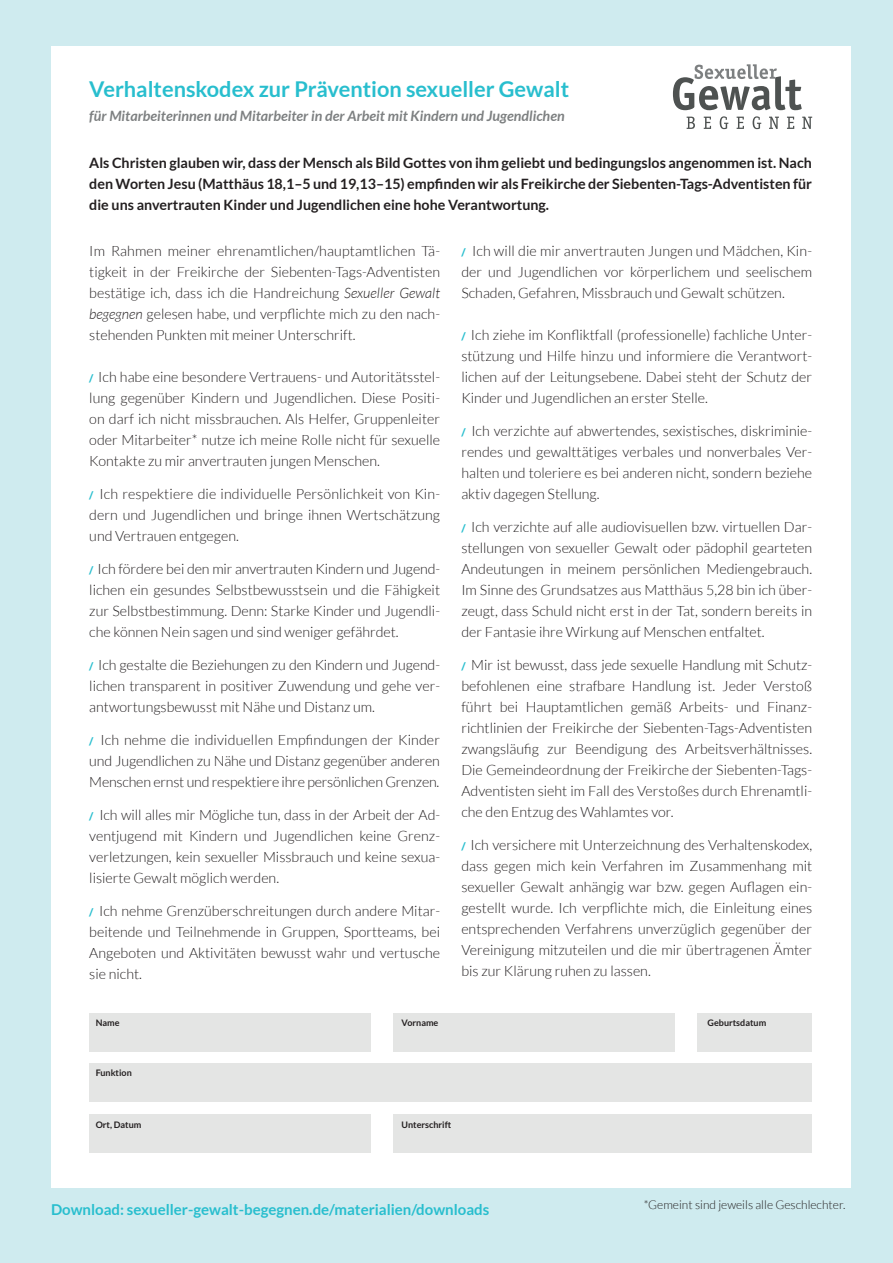
<style>
.page{position:relative;width:893px;height:1263px;background:#cfebef}
.page>*{position:absolute;margin:0;border:0;box-sizing:border-box;transform-origin:0 0}
.heading_2{font:700 21.75px "Lato";color:#28bece}
.heading_2-2{font:700 15px "Lato";color:#28bece}
.t1{font:300 14.25px/21px "Lato";color:#231f20;text-align:justify}
.t2{font:700 14.25px/21px "Lato";color:#231f20;text-align:justify}
.heading_2-3{font:italic 700 14.25px "Lato";color:#7d8081}
.t3{font:300 12px "Lato";color:#231f20}
.t4{font:700 9px "Lato";color:#231f20}
.s1{font-style:italic}
.s2{font-weight:900;font-size:10.5px;color:#28bece}
</style>
<div class="page">
<div style="left:51px;top:47px;width:799px;height:1141px;background:#fff"></div>
<svg style="left:687px;top:117px;width:8px;height:12px"></svg>
<svg style="left:704px;top:117px;width:7px;height:12px"></svg>
<svg style="left:720px;top:116px;width:8px;height:13px"></svg>
<svg style="left:737px;top:117px;width:7px;height:12px"></svg>
<svg style="left:753px;top:116px;width:8px;height:13px"></svg>
<svg style="left:769px;top:117px;width:10px;height:12px"></svg>
<svg style="left:787px;top:117px;width:7px;height:12px"></svg>
<svg style="left:802px;top:117px;width:10px;height:12px"></svg>
<svg style="left:673px;top:64px;width:129px;height:46px"></svg>
<div style="left:89px;top:1013px;width:282px;height:38px;background:#e4e5e4"></div>
<div style="left:89px;top:1114px;width:282px;height:38px;background:#e4e5e4"></div>
<div style="left:89px;top:1064px;width:723px;height:38px;background:#e4e5e4"></div>
<div style="left:394px;top:1013px;width:281px;height:38px;background:#e4e5e4"></div>
<div style="left:394px;top:1114px;width:418px;height:38px;background:#e4e5e4"></div>
<div style="left:697px;top:1013px;width:115px;height:38px;background:#e4e5e4"></div>
<p class="heading_2" style="left:89px;top:76px;width:481px">Verhaltenskodex zur Prävention sexueller Gewalt</p>
<p class="heading_2-3" style="left:89px;top:108px;width:477px">für Mitarbeiterinnen und Mitarbeiter in der Arbeit mit Kindern und Jugendlichen</p>
<p class="t2" style="left:89px;top:152px;width:724px">Als Christen glauben wir, dass der Mensch als Bild Gottes von ihm geliebt und bedingungslos angenommen ist. Nach den Worten Jesu (Matthäus 18,1–5 und 19,13–15) empfinden wir als Freikirche der Siebenten-Tags-Adventisten für die uns anvertrauten Kinder und Jugendlichen eine hohe Verantwortung.</p>
<p class="t1" style="left:89px;top:240px;width:352px">Im Rahmen meiner ehrenamtlichen/hauptamtlichen Tä&shy;tigkeit in der Freikirche der Siebenten-Tags-Adventisten bestätige ich, dass ich die Handreichung <span class="s1">Sexueller Gewalt begegnen</span> gelesen habe, und verpflichte mich zu den nach&shy;stehenden Punkten mit meiner Unterschrift.</p>
<p class="t1" style="left:89px;top:366px;width:352px"><span class="s2">/</span> Ich habe eine besondere Vertrauens- und Autoritätsstel&shy;lung gegenüber Kindern und Jugendlichen. Diese Positi&shy;on darf ich nicht missbrauchen. Als Helfer, Gruppenleiter oder Mitarbeiter* nutze ich meine Rolle nicht für sexuelle Kontakte zu mir anvertrauten jungen Menschen.</p>
<p class="t1" style="left:89px;top:483px;width:352px"><span class="s2">/</span> Ich respektiere die individuelle Persönlichkeit von Kin&shy;dern und Jugendlichen und bringe ihnen Wertschätzung und Vertrauen entgegen.</p>
<p class="t1" style="left:89px;top:558px;width:352px"><span class="s2">/</span> Ich fördere bei den mir anvertrauten Kindern und Jugend&shy;lichen ein gesundes Selbstbewusstsein und die Fähigkeit zur Selbstbestimmung. Denn: Starke Kinder und Jugendli&shy;che können Nein sagen und sind weniger gefährdet.</p>
<p class="t1" style="left:89px;top:654px;width:352px"><span class="s2">/</span> Ich gestalte die Beziehungen zu den Kindern und Jugend&shy;lichen transparent in positiver Zuwendung und gehe ver&shy;antwortungsbewusst mit Nähe und Distanz um.</p>
<p class="t1" style="left:89px;top:729px;width:352px"><span class="s2">/</span> Ich nehme die individuellen Empfindungen der Kinder und Jugendlichen zu Nähe und Distanz gegenüber anderen Menschen ernst und respektiere ihre persönlichen Grenzen.</p>
<p class="t1" style="left:89px;top:804px;width:352px"><span class="s2">/</span> Ich will alles mir Mögliche tun, dass in der Arbeit der Ad&shy;ventjugend mit Kindern und Jugendlichen keine Grenz&shy;verletzungen, kein sexueller Missbrauch und keine sexua&shy;lisierte Gewalt möglich werden.</p>
<p class="t1" style="left:89px;top:900px;width:352px"><span class="s2">/</span> Ich nehme Grenzüberschreitungen durch andere Mitar&shy;beitende und Teilnehmende in Gruppen, Sportteams, bei Angeboten und Aktivitäten bewusst wahr und vertusche sie nicht.</p>
<p class="t1" style="left:461px;top:240px;width:352px"><span class="s2">/</span> Ich will die mir anvertrauten Jungen und Mädchen, Kin&shy;der und Jugendlichen vor körperlichem und seelischem Schaden, Gefahren, Missbrauch und Gewalt schützen.</p>
<p class="t1" style="left:461px;top:324px;width:352px"><span class="s2">/</span> Ich ziehe im Konfliktfall (professionelle) fachliche Unter&shy;stützung und Hilfe hinzu und informiere die Verantwort&shy;lichen auf der Leitungsebene. Dabei steht der Schutz der Kinder und Jugendlichen an erster Stelle.</p>
<p class="t1" style="left:461px;top:420px;width:352px"><span class="s2">/</span> Ich verzichte auf abwertendes, sexistisches, diskriminie&shy;rendes und gewalttätiges verbales und nonverbales Ver&shy;halten und toleriere es bei anderen nicht, sondern beziehe aktiv dagegen Stellung.</p>
<p class="t1" style="left:461px;top:516px;width:352px"><span class="s2">/</span> Ich verzichte auf alle audiovisuellen bzw. virtuellen Dar&shy;stellungen von sexueller Gewalt oder pädophil gearteten Andeutungen in meinem persönlichen Mediengebrauch.<br>Im Sinne des Grundsatzes aus Matthäus 5,28 bin ich über&shy;zeugt, dass Schuld nicht erst in der Tat, sondern bereits in der Fantasie ihre Wirkung auf Menschen entfaltet.</p>
<p class="t1" style="left:461px;top:654px;width:352px"><span class="s2">/</span> Mir ist bewusst, dass jede sexuelle Handlung mit Schutz&shy;befohlenen eine strafbare Handlung ist. Jeder Verstoß führt bei Hauptamtlichen gemäß Arbeits- und Finanz&shy;richtlinien der Freikirche der Siebenten-Tags-Adventisten zwangsläufig zur Beendigung des Arbeitsverhältnisses.<br>Die Gemeindeordnung der Freikirche der Siebenten-Tags-Adventisten sieht im Fall des Verstoßes durch Ehrenamtli&shy;che den Entzug des Wahlamtes vor.</p>
<p class="t1" style="left:461px;top:834px;width:352px"><span class="s2">/</span> Ich versichere mit Unterzeichnung des Verhaltenskodex, dass gegen mich kein Verfahren im Zusammenhang mit sexueller Gewalt anhängig war bzw. gegen Auflagen ein&shy;gestellt wurde. Ich verpflichte mich, die Einleitung eines entsprechenden Verfahrens unverzüglich gegenüber der Vereinigung mitzuteilen und die mir übertragenen Ämter bis zur Klärung ruhen zu lassen.</p>
<p class="t4" style="left:96px;top:1017px;width:25px">Name</p>
<p class="t4" style="left:96px;top:1068px;width:38px">Funktion</p>
<p class="t4" style="left:402px;top:1017px;width:38px">Vorname</p>
<p class="t4" style="left:708px;top:1017px;width:60px">Geburtsdatum</p>
<p class="t4" style="left:96px;top:1119px;width:47px">Ort, Datum</p>
<p class="t4" style="left:402px;top:1119px;width:51px">Unterschrift</p>
<p class="heading_2-2" style="left:51px;top:1201px;width:440px">Download: sexueller-gewalt-begegnen.de/materialien/downloads</p>
<p class="t3" style="left:644px;top:1199px;width:203px">*Gemeint sind jeweils alle Geschlechter.</p>
</div>
